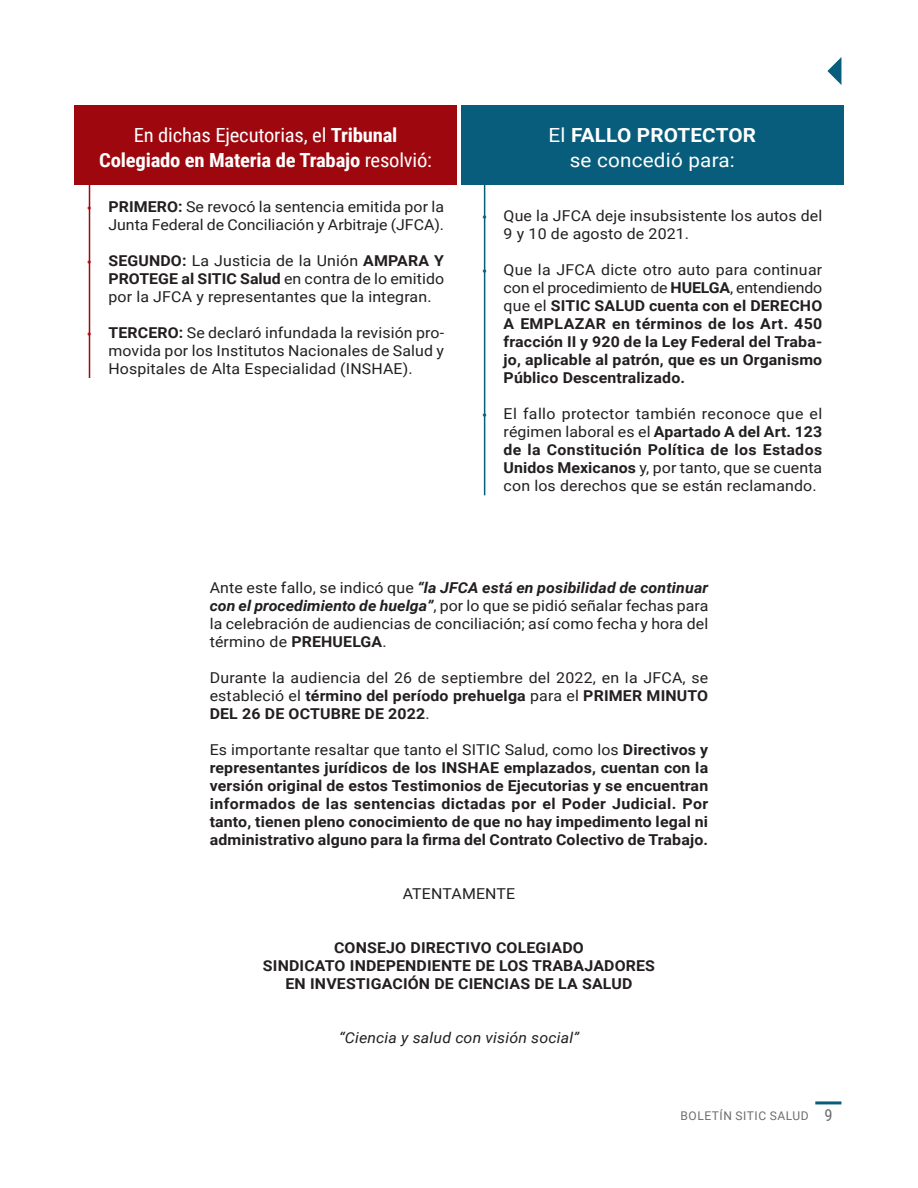
<style>
.page{position:relative;width:918px;height:1188px;background:#fff}
.page>*{position:absolute;margin:0;border:0;box-sizing:border-box;transform-origin:0 0}
.t1{font:700 19.5px/25.5px "Roboto Condensed";letter-spacing:-.01em;color:#fff;text-align:center;scale:1.06 1}
.t2{font:19.5px/25.5px "Roboto";letter-spacing:.01em;color:#fff;text-align:center;scale:1.06 1}
.t3{font:16.5px "Roboto Condensed";color:#6c6d70}
.t4{font:15px/18px "Roboto";letter-spacing:.01em;color:#231f20;text-align:justify;scale:1.06 1}
.t5{font:700 15px/18px "Roboto";letter-spacing:.01em;color:#231f20;text-align:justify;scale:1.06 1}
.t6{font:italic 15px "Roboto";letter-spacing:.01em;color:#231f20;scale:1.06 1}
.t7{font:12px "Roboto";letter-spacing:.045em;color:#6c6d70}
.s1{font-weight:400}
.s2{font-weight:700}
.s3{font-family:"Myriad Pro";font-weight:600;font-stretch:condensed;color:#d1232a}
.s4{font-family:"Myriad Pro";font-weight:600;font-stretch:condensed;color:#075d7b}
.s5{font-weight:700;font-style:italic}
</style>
<div class="page">
<hr style="left:815px;top:1101px;width:26px;height:3px;background:#075d7b">
<svg style="left:827px;top:57px;width:14px;height:28px"></svg>
<div style="left:74px;top:106px;width:383px;height:79px;background:#9d070d"></div>
<div style="left:461px;top:106px;width:383px;height:79px;background:#075d7b"></div>
<hr style="left:89px;top:185px;width:1px;height:193px;background:#9d070d">
<hr style="left:484px;top:185px;width:1px;height:310px;background:#075d7b">
<p class="t1" style="left:99px;top:121px;width:316px"><span class="s1">En dichas Ejecutorias, el</span> Tribunal<br>Colegiado en Materia de Trabajo <span class="s1">resolvió:</span></p>
<p class="t2" style="left:549px;top:121px;width:197px">El <span class="s2">FALLO PROTECTOR </span>se concedió para:</p>
<p class="t4" style="left:87px;top:197px;width:338px;text-align:right"><span class="s3">•</span> <span class="s2">PRIMERO:</span> Se revocó la sentencia emitida por la<br>Junta Federal de Conciliación y Arbitraje (JFCA).</p>
<p class="t4" style="left:108px;top:251px;width:318px;text-indent:-21px"><span class="s3">•</span> <span class="s2">SEGUNDO:</span> La Justicia de la Unión <span class="s2">AMPARA Y PROTEGE al SITIC Salud</span> en contra de lo emitido por la JFCA y representantes que la integran.</p>
<p class="t4" style="left:108px;top:323px;width:318px;text-indent:-21px"><span class="s3">•</span> <span class="s2">TERCERO:</span> Se declaró infundada la revisión pro&shy;movida por los Institutos Nacionales de Salud y Hospitales de Alta Especialidad (INSHAE).</p>
<p class="t4" style="left:504px;top:206px;width:302px;text-indent:-21px"><span class="s4">•</span> Que la JFCA deje insubsistente los autos del<br>9 y 10 de agosto de 2021.</p>
<p class="t5" style="left:504px;top:260px;width:302px;text-indent:-21px"><span class="s4">•</span> <span class="s1">Que la JFCA dicte otro auto para continuar con el procedimiento de</span> HUELGA<span class="s1">, entendiendo que el</span> SITIC SALUD cuenta con el DERECHO A EMPLAZAR en términos de los Art. 450 fracción II y 920 de la Ley Federal del Traba&shy;jo, aplicable al patrón, que es un Organismo Público Descentralizado.</p>
<p class="t4" style="left:504px;top:404px;width:302px;text-indent:-21px"><span class="s4">•</span> El fallo protector también reconoce que el régimen laboral es el <span class="s2">Apartado A del Art. 123 de la Constitución Política de los Estados Unidos Mexicanos</span> y, por tanto, que se cuenta con los derechos que se están reclamando.</p>
<p class="t4" style="left:210px;top:578px;width:472px">Ante este fallo, se indicó que <span class="s5">“la JFCA está en posibilidad de continuar con el procedimiento de huelga”</span>, por lo que se pidió señalar fechas para la celebración de audiencias de conciliación; así como fecha y hora del término de <span class="s2">PREHUELGA</span>.</p>
<p class="t4" style="left:210px;top:668px;width:472px">Durante la audiencia del 26 de septiembre del 2022, en la JFCA, se estableció el <span class="s2">término del período prehuelga</span> para el <span class="s2">PRIMER MINUTO DEL 26 DE OCTUBRE DE 2022</span>.</p>
<p class="t5" style="left:210px;top:740px;width:472px"><span class="s1">Es importante resaltar que tanto el SITIC Salud, como los</span> Directivos y representantes jurídicos de los INSHAE emplazados, cuentan con la versión original de estos Testimonios de Ejecutorias y se encuentran informados de las sentencias dictadas por el Poder Judicial. Por tanto, tienen pleno conocimiento de que no hay impedimento legal ni administrativo alguno para la firma del Contrato Colectivo de Trabajo.</p>
<p class="t4" style="left:403px;top:884px;width:108px">ATENTAMENTE</p>
<p class="t5" style="left:334px;top:938px;width:237px">CONSEJO DIRECTIVO COLEGIADO</p>
<p class="t5" style="left:263px;top:956px;width:371px">SINDICATO INDEPENDIENTE DE LOS TRABAJADORES</p>
<p class="t5" style="left:286px;top:974px;width:329px">EN INVESTIGACIÓN DE CIENCIAS DE LA SALUD</p>
<p class="t6" style="left:339px;top:1027px;width:228px">“Ciencia y salud con visión social”</p>
<p class="t7" style="left:681px;top:1108px;width:130px">BOLETÍN SITIC SALUD</p>
<p class="t3" style="left:825px;top:1104px;width:10px">9</p>
</div>
